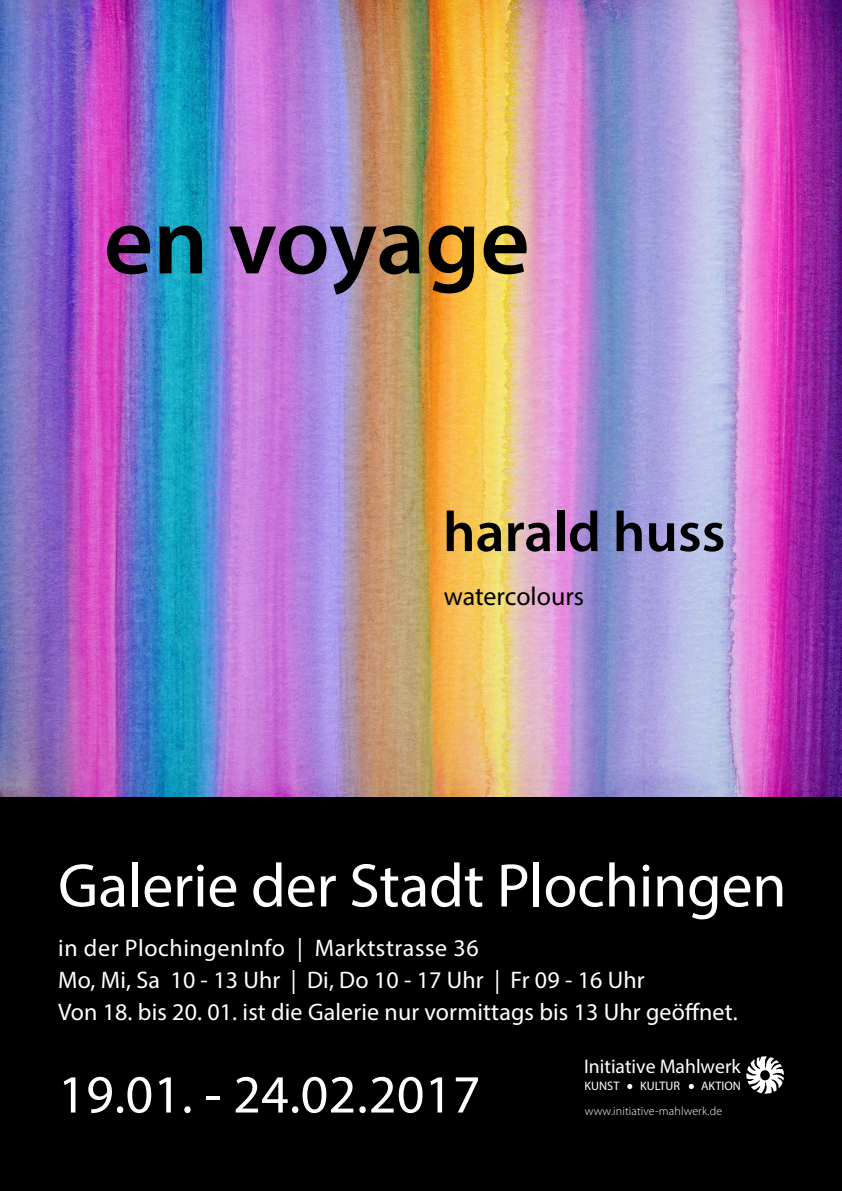
<style>
.page{position:relative;width:842px;height:1191px;background:#000}
.page>*{position:absolute;margin:0;border:0;box-sizing:border-box;transform-origin:0 0}
.t1{font:600 96px "Myriad Pro";letter-spacing:-.005em;color:#000}
.t2{font:62px "Myriad Pro";letter-spacing:-.005em;color:#fff}
.t3{font:600 57px "Myriad Pro";color:#000}
.t4{font:54px "Myriad Pro";letter-spacing:.005em;color:#fff}
.t5{font:26px "Myriad Pro";color:#000}
.t6{font:24px/32px "Myriad Pro";letter-spacing:.005em;color:#fff}
.t7{font:19.8px "Myriad Pro";color:#fff}
.t8{font:12.4px "Myriad Pro";color:#fff}
.t9{font:300 12px "Myriad Pro";letter-spacing:.01em;color:#fff}
</style>
<div class="page">
<img style="left:0;top:0;width:842px;height:796px">
<svg style="left:746px;top:1056px;width:38px;height:37px"></svg>
<svg style="left:627px;top:1084px;width:5px;height:5px"></svg>
<svg style="left:689px;top:1084px;width:5px;height:5px"></svg>
<h1 class="t1" style="left:104px;top:180px;width:427px">en voyage</h1>
<h3 class="t3" style="left:443px;top:495px;width:284px">harald huss</h3>
<p class="t5" style="left:444px;top:580px;width:142px">watercolours</p>
<h2 class="t2" style="left:58px;top:847px;width:730px">Galerie der Stadt Plochingen</h2>
<p class="t6" style="left:58px;top:932px;width:681px">in der PlochingenInfo | Marktstrasse 36<br>Mo, Mi, Sa 10 - 13 Uhr | Di, Do 10 - 17 Uhr | Fr 09 - 16 Uhr<br>Von 18. bis 20. 01. ist die Galerie nur vormittags bis 13 Uhr geöffnet.</p>
<h3 class="t4" style="left:58px;top:1061px;width:424px">19.01. - 24.02.2017</h3>
<p class="t7" style="left:584px;top:1054px;width:158px">Initiative Mahlwerk</p>
<p class="t8" style="left:585px;top:1078px;width:36px">KUNST</p>
<p class="t8" style="left:640px;top:1078px;width:41px">KULTUR</p>
<p class="t8" style="left:701px;top:1078px;width:41px">AKTION</p>
<p class="t9" style="left:585px;top:1104px;width:139px">www.initiative-mahlwerk.de</p>
</div>
